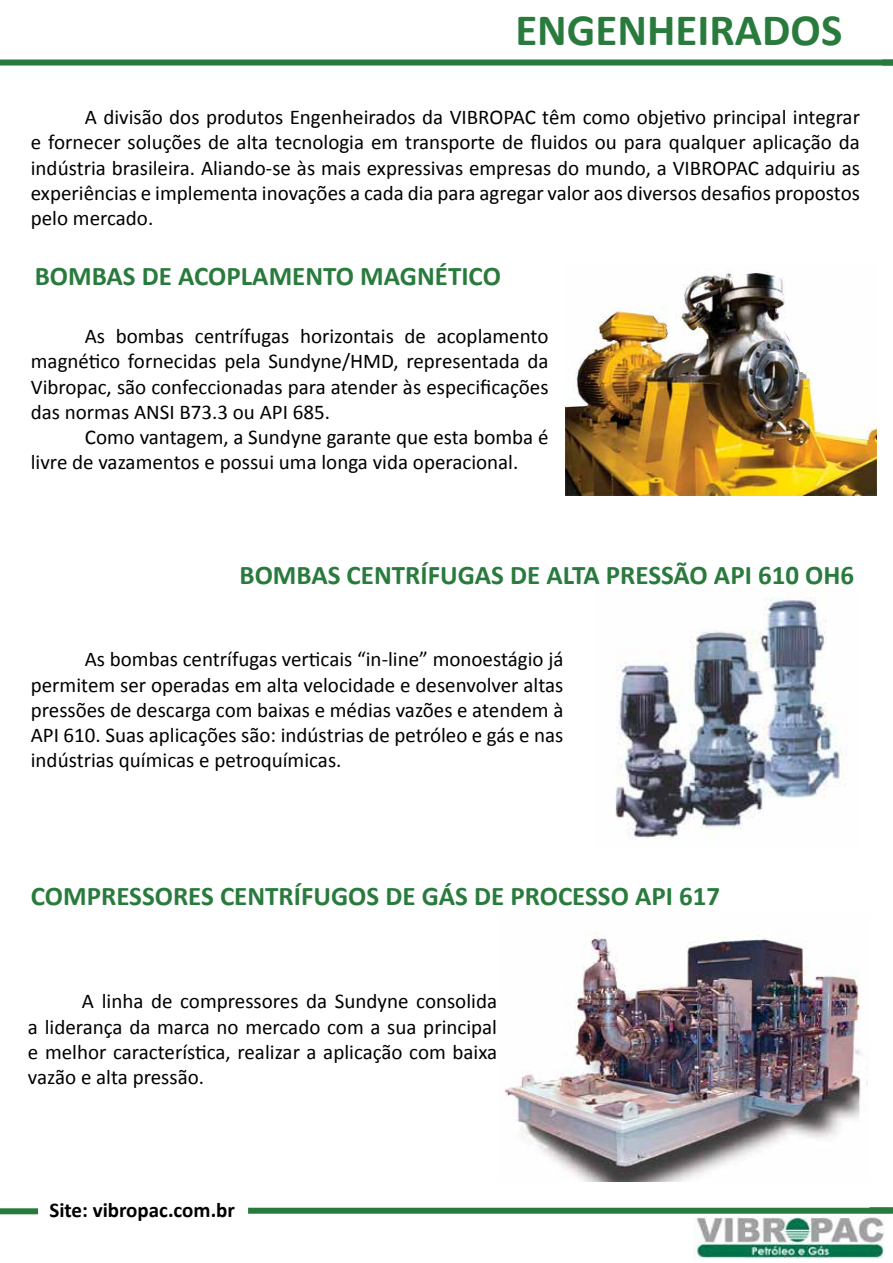
<style>
.page{position:relative;width:893px;height:1263px;background:#fff}
.page>*{position:absolute;margin:0;border:0;box-sizing:border-box;transform-origin:0 0}
.t1{font:700 45px "Calibri";color:#297b3d}
.t2{font:700 27px "Calibri";color:#297b3d}
.t3{font:21px/25.2px "Calibri";color:#000;text-align:justify}
.t4{font:700 21px "Calibri";color:#000}
</style>
<div class="page">
<img style="left:566px;top:272px;width:311px;height:224px">
<img style="left:615px;top:597px;width:229px;height:242px">
<img style="left:693px;top:1216px;width:191px;height:43px">
<img style="left:504px;top:931px;width:364px;height:250px">
<div style="left:248px;top:1208px;width:645px;height:6px;background:#297b3d"></div>
<div style="left:0;top:1208px;width:38px;height:6px;background:#297b3d"></div>
<div style="left:870px;top:1207px;width:23px;height:6px;background:#297b3d"></div>
<div style="left:0;top:60px;width:893px;height:6px;background:#297b3d"></div>
<h1 class="t1" style="left:515px;top:2px;width:328px">ENGENHEIRADOS</h1>
<p class="t3" style="left:31px;top:105px;width:831px;text-indent:54px">A divisão dos produtos Engenheirados da VIBROPAC têm como objetivo principal integrar e fornecer soluções de alta tecnologia em transporte de fluidos ou para qualquer aplicação da indústria brasileira. Aliando-se às mais expressivas empresas do mundo, a VIBROPAC adquiriu as experiências e implementa inovações a cada dia para agregar valor aos diversos desafios propostos pelo mercado.</p>
<p class="t2" style="left:35px;top:258px;width:468px">BOMBAS DE ACOPLAMENTO MAGNÉTICO</p>
<p class="t3" style="left:31px;top:324px;width:519px;text-indent:54px">As bombas centrífugas horizontais de acoplamento magnético fornecidas pela Sundyne/HMD, representada da Vibropac, são confeccionadas para atender às especificações das normas ANSI B73.3 ou API 685.</p>
<p class="t3" style="left:31px;top:424px;width:519px;text-indent:54px">Como vantagem, a Sundyne garante que esta bomba é livre de vazamentos e possui uma longa vida operacional.</p>
<p class="t2" style="left:240px;top:557px;width:616px">BOMBAS CENTRÍFUGAS DE ALTA PRESSÃO API 610 OH6</p>
<p class="t3" style="left:31px;top:647px;width:534px;text-indent:54px">As bombas centrífugas verticais “in-line” monoestágio já permitem ser operadas em alta velocidade e desenvolver altas pressões de descarga com baixas e médias vazões e atendem à API 610. Suas aplicações são: indústrias de petróleo e gás e nas indústrias químicas e petroquímicas.</p>
<p class="t2" style="left:31px;top:879px;width:691px">COMPRESSORES CENTRÍFUGOS DE GÁS DE PROCESSO API 617</p>
<p class="t3" style="left:28px;top:989px;width:471px;text-indent:54px">A linha de compressores da Sundyne consolida a liderança da marca no mercado com a sua principal e melhor característica, realizar a aplicação com baixa vazão e alta pressão.</p>
<p class="t4" style="left:50px;top:1197px;width:187px">Site: vibropac.com.br</p>
</div>
